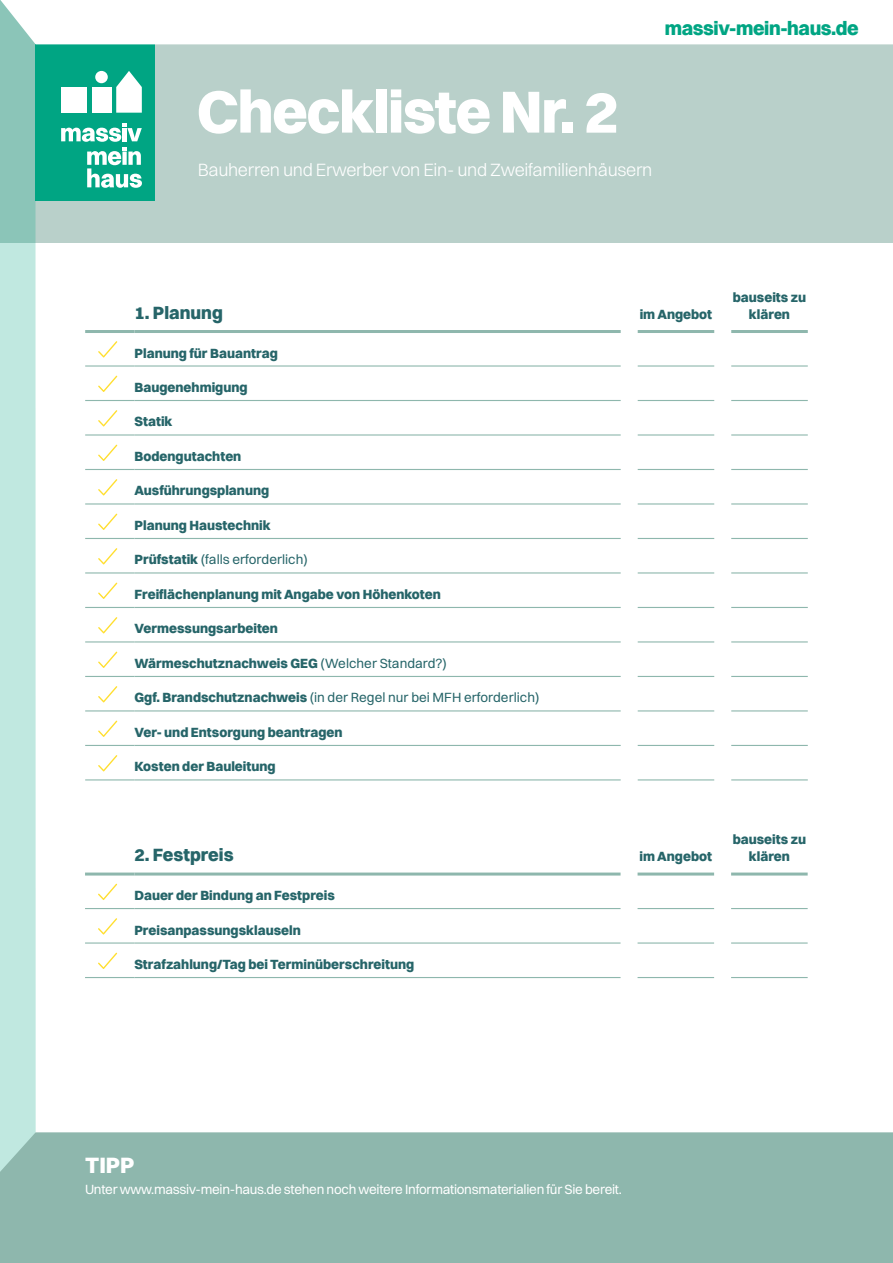
<style>
.page{position:relative;width:893px;height:1263px;background:#fff}
.page>*{position:absolute;margin:0;border:0;box-sizing:border-box;transform-origin:0 0}
.t1{font:800 60px "Switzer";letter-spacing:-.02em;color:#fff}
.t2{font:800 22.5px "Switzer";color:#fff}
.t3{font:800 19.5px "Switzer";letter-spacing:-.02em;color:#00a583}
.t4{font:300 18px "Switzer";letter-spacing:-.02em;color:#fff}
.t5{font:800 18px "Switzer";color:#266569}
.t6{font:800 13.5px/17.2px "Switzer";color:#266569;text-align:center}
.t7{font:13.5px "Switzer";color:#266569}
.t8{font:13.5px "Switzer";letter-spacing:-.02em;color:#fff}
.s1{font-weight:800}
.s2{font-weight:400}
</style>
<div class="page">
<div style="left:0;top:0;width:893px;height:243px;background:#b9d0ca"></div>
<svg style="left:0;top:44px;width:36px;height:1088px;background:#b6e1d8"></svg>
<div style="left:36px;top:45px;width:119px;height:156px;background:#00a583"></div>
<div style="left:61px;top:87px;width:26px;height:26px;background:#fff"></div>
<svg style="left:116px;top:71px;width:26px;height:42px"></svg>
<div style="left:92px;top:87px;width:19px;height:26px;background:#fff"></div>
<div style="left:95px;top:71px;width:13px;height:12px;background:#fff;border-radius:50%"></div>
<svg style="left:61px;top:124px;width:81px;height:64px"></svg>
<div style="left:0;top:0;width:893px;height:44px;background:#fff"></div>
<div style="left:0;top:1132px;width:893px;height:131px;background:#8eb7ad"></div>
<hr style="left:135px;top:365px;width:486px;height:2px;background:#8eb7ad">
<hr style="left:638px;top:365px;width:76px;height:2px;background:#8eb7ad">
<hr style="left:731px;top:365px;width:77px;height:2px;background:#8eb7ad">
<hr style="left:135px;top:400px;width:486px;height:1px;background:#8eb7ad">
<hr style="left:638px;top:400px;width:76px;height:1px;background:#8eb7ad">
<hr style="left:731px;top:400px;width:77px;height:1px;background:#8eb7ad">
<hr style="left:135px;top:434px;width:486px;height:2px;background:#8eb7ad">
<hr style="left:638px;top:434px;width:76px;height:2px;background:#8eb7ad">
<hr style="left:731px;top:434px;width:77px;height:2px;background:#8eb7ad">
<hr style="left:135px;top:469px;width:486px;height:1px;background:#8eb7ad">
<hr style="left:638px;top:469px;width:76px;height:1px;background:#8eb7ad">
<hr style="left:731px;top:469px;width:77px;height:1px;background:#8eb7ad">
<hr style="left:135px;top:503px;width:486px;height:1px;background:#8eb7ad">
<hr style="left:638px;top:503px;width:76px;height:1px;background:#8eb7ad">
<hr style="left:731px;top:503px;width:77px;height:1px;background:#8eb7ad">
<hr style="left:135px;top:538px;width:486px;height:1px;background:#8eb7ad">
<hr style="left:638px;top:538px;width:76px;height:1px;background:#8eb7ad">
<hr style="left:731px;top:538px;width:77px;height:1px;background:#8eb7ad">
<hr style="left:135px;top:572px;width:486px;height:1px;background:#8eb7ad">
<hr style="left:638px;top:572px;width:76px;height:1px;background:#8eb7ad">
<hr style="left:731px;top:572px;width:77px;height:1px;background:#8eb7ad">
<hr style="left:135px;top:607px;width:486px;height:1px;background:#8eb7ad">
<hr style="left:638px;top:607px;width:76px;height:1px;background:#8eb7ad">
<hr style="left:731px;top:607px;width:77px;height:1px;background:#8eb7ad">
<hr style="left:135px;top:641px;width:486px;height:1px;background:#8eb7ad">
<hr style="left:638px;top:641px;width:76px;height:1px;background:#8eb7ad">
<hr style="left:731px;top:641px;width:77px;height:1px;background:#8eb7ad">
<hr style="left:135px;top:676px;width:486px;height:1px;background:#8eb7ad">
<hr style="left:638px;top:676px;width:76px;height:1px;background:#8eb7ad">
<hr style="left:731px;top:676px;width:77px;height:1px;background:#8eb7ad">
<hr style="left:135px;top:710px;width:486px;height:1px;background:#8eb7ad">
<hr style="left:638px;top:710px;width:76px;height:1px;background:#8eb7ad">
<hr style="left:731px;top:710px;width:77px;height:1px;background:#8eb7ad">
<hr style="left:135px;top:745px;width:486px;height:1px;background:#8eb7ad">
<hr style="left:638px;top:745px;width:76px;height:1px;background:#8eb7ad">
<hr style="left:731px;top:745px;width:77px;height:1px;background:#8eb7ad">
<hr style="left:135px;top:779px;width:486px;height:1px;background:#8eb7ad">
<hr style="left:638px;top:779px;width:76px;height:1px;background:#8eb7ad">
<hr style="left:731px;top:779px;width:77px;height:1px;background:#8eb7ad">
<hr style="left:85px;top:400px;width:50px;height:1px;background:#8eb7ad">
<hr style="left:85px;top:434px;width:50px;height:2px;background:#8eb7ad">
<hr style="left:85px;top:469px;width:50px;height:1px;background:#8eb7ad">
<hr style="left:85px;top:503px;width:50px;height:1px;background:#8eb7ad">
<hr style="left:85px;top:538px;width:50px;height:1px;background:#8eb7ad">
<hr style="left:85px;top:572px;width:50px;height:1px;background:#8eb7ad">
<hr style="left:85px;top:607px;width:50px;height:1px;background:#8eb7ad">
<hr style="left:85px;top:641px;width:50px;height:1px;background:#8eb7ad">
<hr style="left:85px;top:676px;width:50px;height:1px;background:#8eb7ad">
<hr style="left:85px;top:710px;width:50px;height:1px;background:#8eb7ad">
<hr style="left:85px;top:745px;width:50px;height:1px;background:#8eb7ad">
<hr style="left:85px;top:779px;width:50px;height:1px;background:#8eb7ad">
<hr style="left:85px;top:365px;width:50px;height:2px;background:#8eb7ad">
<hr style="left:85px;top:330px;width:50px;height:3px;background:#8eb7ad">
<hr style="left:135px;top:330px;width:486px;height:3px;background:#8eb7ad">
<hr style="left:638px;top:330px;width:76px;height:3px;background:#8eb7ad">
<hr style="left:731px;top:330px;width:77px;height:3px;background:#8eb7ad">
<svg style="left:98px;top:341px;width:19px;height:16px"></svg>
<svg style="left:98px;top:376px;width:19px;height:16px"></svg>
<svg style="left:98px;top:410px;width:19px;height:16px"></svg>
<svg style="left:98px;top:445px;width:19px;height:16px"></svg>
<svg style="left:98px;top:479px;width:19px;height:16px"></svg>
<svg style="left:98px;top:514px;width:19px;height:16px"></svg>
<svg style="left:98px;top:548px;width:19px;height:16px"></svg>
<svg style="left:98px;top:583px;width:19px;height:16px"></svg>
<svg style="left:98px;top:617px;width:19px;height:16px"></svg>
<svg style="left:98px;top:651px;width:19px;height:17px"></svg>
<svg style="left:98px;top:686px;width:19px;height:16px"></svg>
<svg style="left:98px;top:720px;width:19px;height:17px"></svg>
<svg style="left:98px;top:755px;width:19px;height:16px"></svg>
<hr style="left:134px;top:908px;width:487px;height:1px;background:#8eb7ad">
<hr style="left:638px;top:908px;width:76px;height:1px;background:#8eb7ad">
<hr style="left:731px;top:908px;width:77px;height:1px;background:#8eb7ad">
<hr style="left:134px;top:942px;width:487px;height:1px;background:#8eb7ad">
<hr style="left:638px;top:942px;width:76px;height:1px;background:#8eb7ad">
<hr style="left:731px;top:942px;width:77px;height:1px;background:#8eb7ad">
<hr style="left:134px;top:977px;width:487px;height:1px;background:#8eb7ad">
<hr style="left:638px;top:977px;width:76px;height:1px;background:#8eb7ad">
<hr style="left:731px;top:977px;width:77px;height:1px;background:#8eb7ad">
<hr style="left:85px;top:942px;width:49px;height:1px;background:#8eb7ad">
<hr style="left:85px;top:977px;width:49px;height:1px;background:#8eb7ad">
<hr style="left:85px;top:908px;width:49px;height:1px;background:#8eb7ad">
<hr style="left:638px;top:872px;width:76px;height:3px;background:#8eb7ad">
<hr style="left:731px;top:872px;width:77px;height:3px;background:#8eb7ad">
<hr style="left:85px;top:872px;width:49px;height:3px;background:#8eb7ad">
<hr style="left:134px;top:872px;width:487px;height:3px;background:#8eb7ad">
<svg style="left:98px;top:884px;width:19px;height:16px"></svg>
<svg style="left:98px;top:918px;width:19px;height:16px"></svg>
<svg style="left:98px;top:953px;width:19px;height:16px"></svg>
<h3 class="t3" style="left:665px;top:16px;width:196px">massiv-mein-haus.de</h3>
<h1 class="t1" style="left:197px;top:74px;width:423px">Checkliste Nr. 2</h1>
<h3 class="t4" style="left:198px;top:159px;width:456px">Bauherren und Erwerber von Ein- und Zweifamilienhäusern</h3>
<h3 class="t5" style="left:135px;top:301px;width:90px">1. Planung</h3>
<p class="t6" style="left:640px;top:305px;width:74px">im Angebot</p>
<p class="t6" style="left:135px;top:344px;width:145px">Planung für Bauantrag</p>
<p class="t6" style="left:135px;top:378px;width:115px">Baugenehmigung</p>
<p class="t6" style="left:135px;top:413px;width:40px">Statik</p>
<p class="t6" style="left:135px;top:447px;width:108px">Bodengutachten</p>
<p class="t6" style="left:135px;top:482px;width:136px">Ausführungsplanung</p>
<p class="t6" style="left:135px;top:516px;width:138px">Planung Haustechnik</p>
<p class="t7" style="left:135px;top:552px;width:175px"><span class="s1">Prüfstatik</span> (falls erforderlich)</p>
<p class="t6" style="left:135px;top:585px;width:308px">Freiflächenplanung mit Angabe von Höhenkoten</p>
<p class="t6" style="left:135px;top:620px;width:145px">Vermessungsarbeiten</p>
<p class="t6" style="left:135px;top:654px;width:314px">Wärmeschutznachweis GEG <span class="s2">(Welcher Standard?)</span></p>
<p class="t7" style="left:135px;top:690px;width:406px"><span class="s1">Ggf. Brandschutznachweis</span> (in der Regel nur bei MFH erforderlich)</p>
<p class="t6" style="left:135px;top:723px;width:210px">Ver- und Entsorgung beantragen</p>
<p class="t6" style="left:135px;top:758px;width:143px">Kosten der Bauleitung</p>
<p class="t6" style="left:733px;top:288px;width:75px">bauseits zu klären</p>
<h3 class="t5" style="left:134px;top:844px;width:101px">2. Festpreis</h3>
<p class="t6" style="left:640px;top:848px;width:74px">im Angebot</p>
<p class="t6" style="left:134px;top:886px;width:202px">Dauer der Bindung an Festpreis</p>
<p class="t6" style="left:134px;top:921px;width:168px">Preisanpassungsklauseln</p>
<p class="t6" style="left:134px;top:955px;width:281px">Strafzahlung/Tag bei Terminüberschreitung</p>
<p class="t6" style="left:733px;top:830px;width:75px">bauseits zu klären</p>
<h2 class="t2" style="left:85px;top:1151px;width:51px">TIPP</h2>
<p class="t8" style="left:85px;top:1181px;width:538px">Unter www.massiv-mein-haus.de stehen noch weitere Informationsmaterialien für Sie bereit.</p>
</div>
